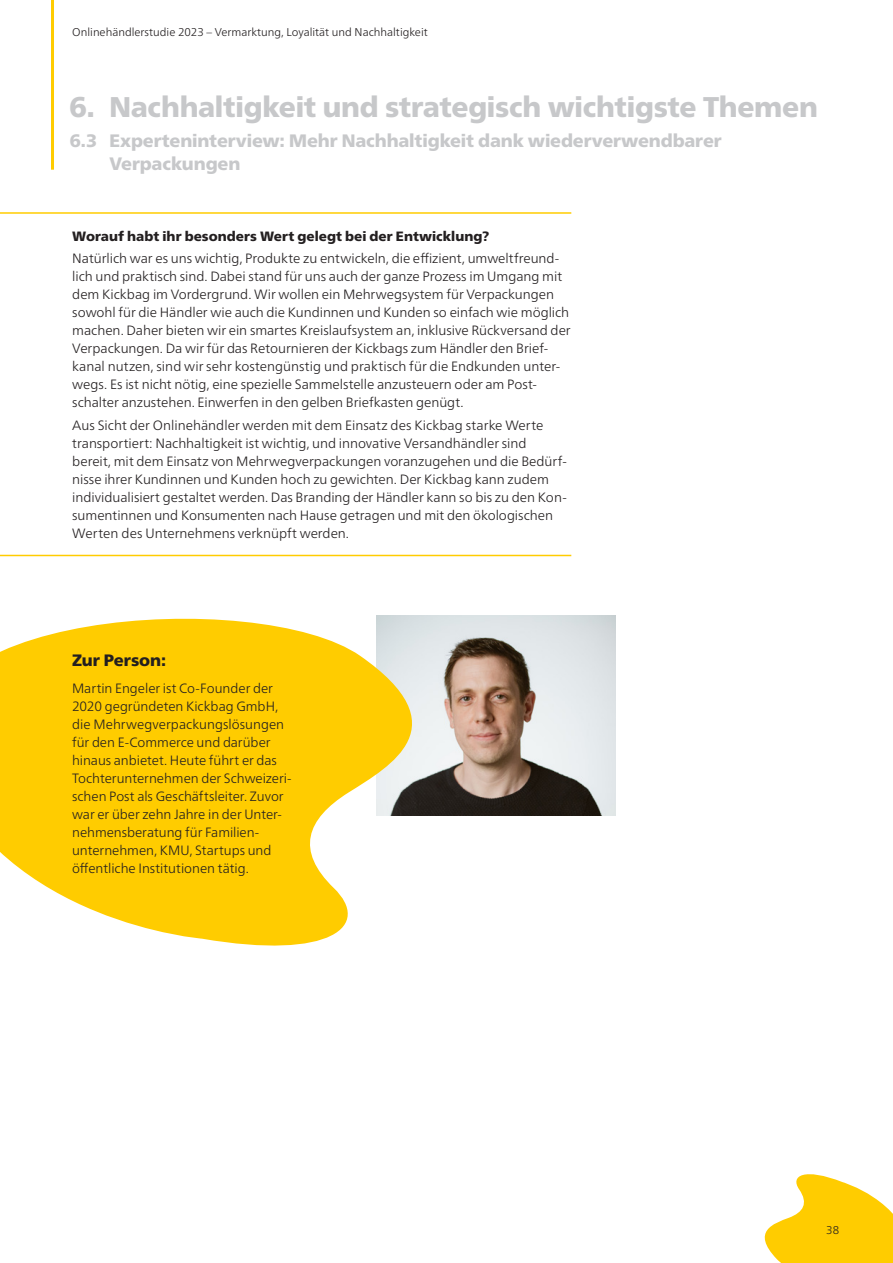
<style>
.page{position:relative;width:893px;height:1263px;background:#fff}
.page>*{position:absolute;margin:0;border:0;box-sizing:border-box;transform-origin:0 0}
.t1{font:900 28.5px "Frutiger Neue LT Pro";letter-spacing:-.01em;color:#c7c8ca}
.t2{font:900 18px/22.5px "Frutiger Neue LT Pro";letter-spacing:-.005em;color:#c7c8ca}
.t3{font:900 16.5px "Frutiger Neue LT Pro";letter-spacing:-.005em;color:#231f20}
.t4{font:300 13.5px/18px "Frutiger Neue LT Pro";letter-spacing:-.005em;color:#231f20}
.t5{font:900 13.5px "Frutiger Neue LT Pro";letter-spacing:.005em;color:#231f20}
.t6{font:300 11.25px "Frutiger Neue LT Pro";color:#231f20}
</style>
<div class="page">
<svg style="left:764px;top:1174px;width:129px;height:89px"></svg>
<hr style="left:51px;top:0;width:3px;height:170px;background:#fc0">
<hr style="left:0;top:212px;width:571px;height:2px;background:#fc0">
<hr style="left:0;top:555px;width:571px;height:1px;background:#fc0">
<img style="left:461px;top:616px;width:155px;height:200px">
<svg style="left:0;top:615px;width:461px;height:331px;fill:#fc0"></svg>
<p class="t6" style="left:72px;top:26px;width:357px">Onlinehändlerstudie 2023 – Vermarktung, Loyalität und Nachhaltigkeit</p>
<h1 class="t1" style="left:70px;top:90px;width:750px">6. Nachhaltigkeit und strategisch wichtigste Themen</h1>
<h2 class="t2" style="left:109px;top:129px;width:614px;text-indent:-40px">6.3 Experteninterview: Mehr Nachhaltigkeit dank wiederverwendbarer<br>Verpackungen</h2>
<p class="t5" style="left:72px;top:228px;width:418px">Worauf habt ihr besonders Wert gelegt bei der Entwicklung?</p>
<p class="t4" style="left:72px;top:250px;width:500px">Natürlich war es uns wichtig, Produkte zu entwickeln, die effizient, umweltfreund&shy;lich und praktisch sind. Dabei stand für uns auch der ganze Prozess im Umgang mit dem Kickbag im Vordergrund. Wir wollen ein Mehrwegsystem für Verpackungen sowohl für die Händler wie auch die Kundinnen und Kunden so einfach wie möglich machen. Daher bieten wir ein smartes Kreislaufsystem an, inklusive Rückversand der Verpackungen. Da wir für das Retournieren der Kickbags zum Händler den Brief&shy;kanal nutzen, sind wir sehr kostengünstig und praktisch für die Endkunden unter&shy;wegs. Es ist nicht nötig, eine spezielle Sammelstelle anzusteuern oder am Post&shy;schalter anzustehen. Einwerfen in den gelben Briefkasten genügt.</p>
<p class="t4" style="left:72px;top:416px;width:496px">Aus Sicht der Onlinehändler werden mit dem Einsatz des Kickbag starke Werte transportiert: Nachhaltigkeit ist wichtig, und innovative Versandhändler sind bereit, mit dem Einsatz von Mehrwegverpackungen voranzugehen und die Bedürf&shy;nisse ihrer Kundinnen und Kunden hoch zu gewichten. Der Kickbag kann zudem individualisiert gestaltet werden. Das Branding der Händler kann so bis zu den Kon&shy;sumentinnen und Konsumenten nach Hause getragen und mit den ökologischen Werten des Unternehmens verknüpft werden.</p>
<p class="t3" style="left:72px;top:651px;width:96px">Zur Person:</p>
<p class="t4" style="left:72px;top:679px;width:221px">Martin Engeler ist Co-Founder der 2020 gegründeten Kickbag GmbH, die Mehrwegverpackungslösungen für den E-Commerce und darüber hinaus anbietet. Heute führt er das Tochterunternehmen der Schweizeri&shy;schen Post als Geschäftsleiter. Zuvor war er über zehn Jahre in der Unter&shy;nehmensberatung für Familien&shy;unternehmen, KMU, Startups und öffentliche Institutionen tätig.</p>
<p class="t6" style="left:826px;top:1223px;width:15px">38</p>
</div>
